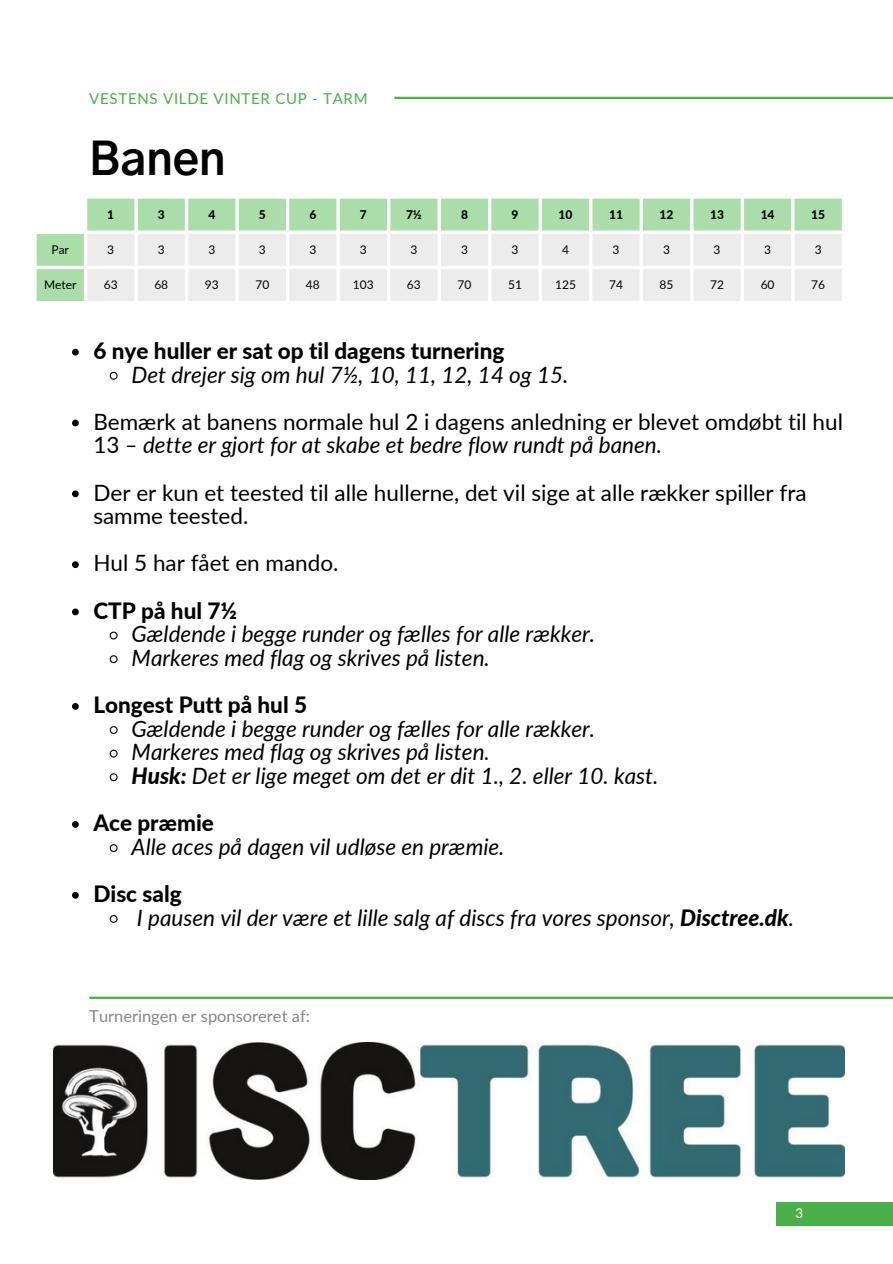
<style>
.page{position:relative;width:893px;height:1264px;background:#fff}
.page>*{position:absolute;margin:0;border:0;box-sizing:border-box;transform-origin:0 0}
.t1{font:700 45px "Gothic A1";color:#000}
.t2{font:italic 22.5px "Lato";color:#000}
.t3{font:22.5px/23.5px "Lato";color:#000}
.t4{font:800 22.5px "Lato";color:#000}
.t5{font:16.5px "Lato";color:#868686}
.t6{font:15px "Lato";letter-spacing:.05em;color:#4aaf48}
.t7{font:13.5px "Lato";color:#fff}
.t8{font:12px "Lato";color:#000}
.t9{font:800 12px "Lato";color:#000}
.s1{font-style:italic}
.s2{font-weight:800}
</style>
<div class="page">
<hr style="left:394px;top:97px;width:498px;height:2px;background:#4aaf48">
<div style="left:775px;top:1201px;width:117px;height:24px;background:#4aaf48"></div>
<hr style="left:89px;top:996px;width:803px;height:2px;background:#4aaf48">
<svg style="left:37px;top:199px;width:804px;height:102px;fill:#aadda9"></svg>
<svg style="left:87px;top:234px;width:754px;height:67px;fill:#edeced"></svg>
<svg style="left:72px;top:349px;width:7px;height:6px"></svg>
<svg style="left:109px;top:371px;width:9px;height:9px"></svg>
<svg style="left:72px;top:419px;width:7px;height:7px"></svg>
<svg style="left:72px;top:490px;width:7px;height:7px"></svg>
<svg style="left:72px;top:561px;width:7px;height:7px"></svg>
<svg style="left:72px;top:608px;width:7px;height:7px"></svg>
<svg style="left:109px;top:631px;width:9px;height:9px"></svg>
<svg style="left:109px;top:655px;width:9px;height:9px"></svg>
<svg style="left:72px;top:703px;width:7px;height:6px"></svg>
<svg style="left:109px;top:726px;width:9px;height:8px"></svg>
<svg style="left:109px;top:749px;width:9px;height:9px"></svg>
<svg style="left:109px;top:773px;width:9px;height:9px"></svg>
<svg style="left:72px;top:821px;width:7px;height:6px"></svg>
<svg style="left:109px;top:844px;width:9px;height:8px"></svg>
<svg style="left:72px;top:892px;width:7px;height:6px"></svg>
<svg style="left:109px;top:915px;width:9px;height:8px"></svg>
<img style="left:54px;top:1042px;width:790px;height:137px">
<p class="t6" style="left:89px;top:89px;width:280px">VESTENS VILDE VINTER CUP - TARM</p>
<p class="t1" style="left:89px;top:139px;width:138px">Banen</p>
<p class="t9" style="left:107px;top:207px;width:8px">1</p>
<p class="t9" style="left:158px;top:207px;width:8px">3</p>
<p class="t9" style="left:208px;top:207px;width:8px">4</p>
<p class="t9" style="left:259px;top:207px;width:8px">5</p>
<p class="t9" style="left:309px;top:207px;width:8px">6</p>
<p class="t9" style="left:360px;top:207px;width:8px">7</p>
<p class="t9" style="left:406px;top:207px;width:17px">7½</p>
<p class="t9" style="left:461px;top:207px;width:8px">8</p>
<p class="t9" style="left:511px;top:207px;width:8px">9</p>
<p class="t9" style="left:558px;top:207px;width:15px">10</p>
<p class="t9" style="left:609px;top:207px;width:15px">11</p>
<p class="t9" style="left:659px;top:207px;width:15px">12</p>
<p class="t9" style="left:710px;top:207px;width:15px">13</p>
<p class="t9" style="left:760px;top:207px;width:15px">14</p>
<p class="t9" style="left:811px;top:207px;width:15px">15</p>
<p class="t8" style="left:51px;top:242px;width:19px">Par</p>
<p class="t8" style="left:107px;top:242px;width:8px">3</p>
<p class="t8" style="left:158px;top:242px;width:8px">3</p>
<p class="t8" style="left:208px;top:242px;width:8px">3</p>
<p class="t8" style="left:259px;top:242px;width:8px">3</p>
<p class="t8" style="left:309px;top:242px;width:8px">3</p>
<p class="t8" style="left:360px;top:242px;width:8px">3</p>
<p class="t8" style="left:410px;top:242px;width:8px">3</p>
<p class="t8" style="left:461px;top:242px;width:8px">3</p>
<p class="t8" style="left:511px;top:242px;width:8px">3</p>
<p class="t8" style="left:562px;top:242px;width:8px">4</p>
<p class="t8" style="left:612px;top:242px;width:8px">3</p>
<p class="t8" style="left:663px;top:242px;width:8px">3</p>
<p class="t8" style="left:713px;top:242px;width:8px">3</p>
<p class="t8" style="left:764px;top:242px;width:8px">3</p>
<p class="t8" style="left:814px;top:242px;width:8px">3</p>
<p class="t8" style="left:44px;top:277px;width:34px">Meter</p>
<p class="t8" style="left:104px;top:277px;width:15px">63</p>
<p class="t8" style="left:154px;top:277px;width:15px">68</p>
<p class="t8" style="left:205px;top:277px;width:15px">93</p>
<p class="t8" style="left:255px;top:277px;width:15px">70</p>
<p class="t8" style="left:306px;top:277px;width:15px">48</p>
<p class="t8" style="left:353px;top:277px;width:22px">103</p>
<p class="t8" style="left:407px;top:277px;width:15px">63</p>
<p class="t8" style="left:457px;top:277px;width:15px">70</p>
<p class="t8" style="left:508px;top:277px;width:15px">51</p>
<p class="t8" style="left:555px;top:277px;width:22px">125</p>
<p class="t8" style="left:609px;top:277px;width:15px">74</p>
<p class="t8" style="left:659px;top:277px;width:15px">85</p>
<p class="t8" style="left:710px;top:277px;width:15px">72</p>
<p class="t8" style="left:760px;top:277px;width:15px">60</p>
<p class="t8" style="left:811px;top:277px;width:15px">76</p>
<p class="t4" style="left:93px;top:337px;width:412px">6 nye huller er sat op til dagens turnering</p>
<p class="t2" style="left:132px;top:360px;width:438px">Det drejer sig om hul 7½, 10, 11, 12, 14 og 15.</p>
<p class="t3" style="left:93px;top:409px;width:751px">Bemærk at banens normale hul 2 i dagens anledning er blevet omdøbt til hul<br>13 <span class="s1">– dette er gjort for at skabe et bedre flow rundt på banen.</span></p>
<p class="t3" style="left:93px;top:480px;width:714px">Der er kun et teested til alle hullerne, det vil sige at alle rækker spiller fra samme teested.</p>
<p class="t3" style="left:93px;top:551px;width:246px">Hul 5 har fået en mando.</p>
<p class="t4" style="left:93px;top:596px;width:145px">CTP på hul 7½</p>
<p class="t2" style="left:132px;top:620px;width:465px">Gældende i begge runder og fælles for alle rækker.</p>
<p class="t2" style="left:132px;top:643px;width:360px">Markeres med flag og skrives på listen.</p>
<p class="t4" style="left:93px;top:691px;width:215px">Longest Putt på hul 5</p>
<p class="t2" style="left:132px;top:714px;width:465px">Gældende i begge runder og fælles for alle rækker.</p>
<p class="t2" style="left:132px;top:738px;width:360px">Markeres med flag og skrives på listen.</p>
<p class="t2" style="left:132px;top:761px;width:528px"><span class="s2">Husk:</span> Det er lige meget om det er dit 1., 2. eller 10. kast.</p>
<p class="t4" style="left:93px;top:809px;width:122px">Ace præmie</p>
<p class="t2" style="left:132px;top:832px;width:374px">Alle aces på dagen vil udløse en præmie.</p>
<p class="t4" style="left:93px;top:879px;width:90px">Disc salg</p>
<p class="t2" style="left:137px;top:903px;width:658px">I pausen vil der være et lille salg af discs fra vores sponsor, <span class="s2">Disctree.dk</span>.</p>
<p class="t5" style="left:89px;top:1005px;width:222px">Turneringen er sponsoreret af:</p>
<p class="t7" style="left:795px;top:1204px;width:9px">3</p>
</div>
